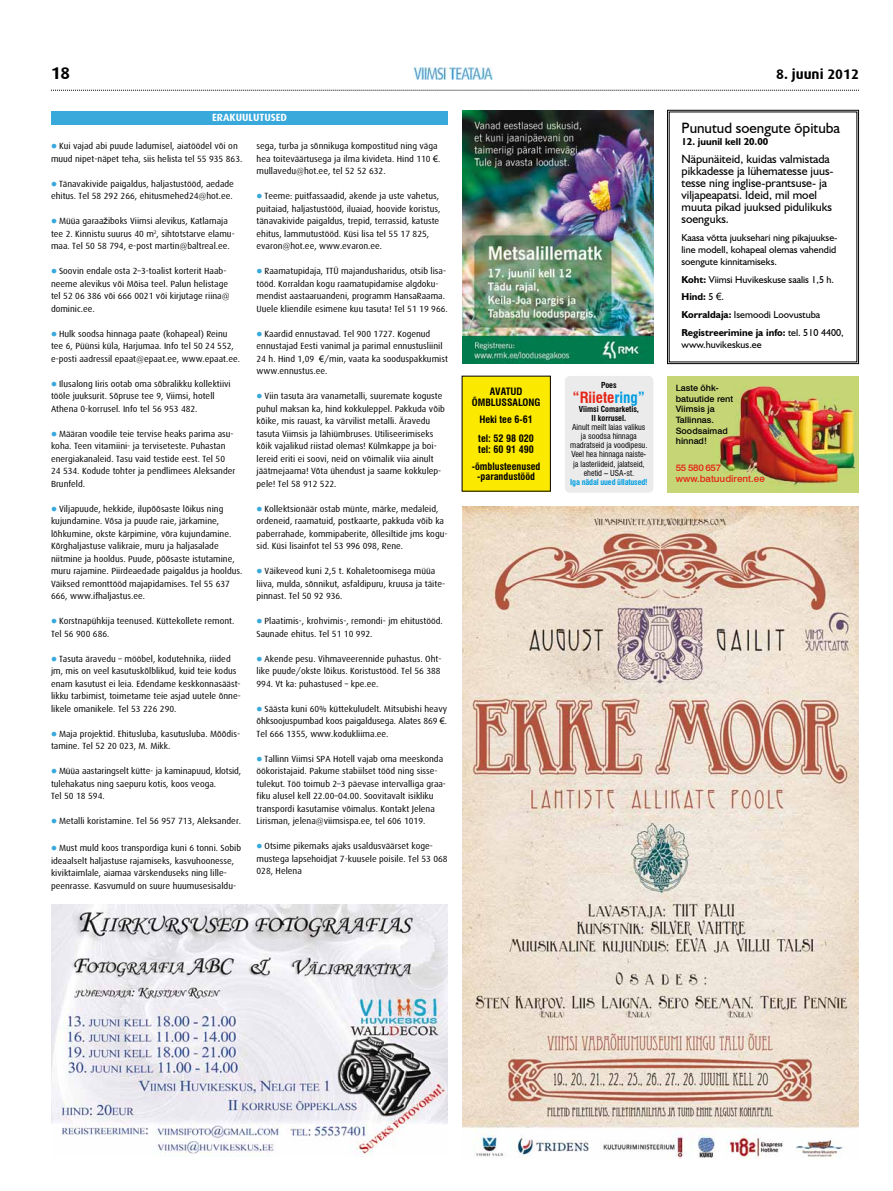
<style>
.page{position:relative;width:893px;height:1191px;background:#fff}
.page>*{position:absolute;margin:0;border:0;box-sizing:border-box;transform-origin:0 0}
.t1{font:700 17px "Dax";color:#000}
.t2{font:700 condensed 15.2px "Swiss 721 BT";color:#e42618}
.t3{font:15px "Humanist 521 BT";color:#000}
.t4{font:700 14px "Dax";color:#000}
.t5{font:12px/12px "Humanist 521 BT";color:#000}
.t6{font:700 10.5px "Dax";color:#fff}
.t7{font:10px/17.7px "Humanist 521 BT";color:#000}
.t8{font:700 10px "Humanist 521 BT";color:#000}
.t9{font:700 condensed 9.9px/10.9px "Swiss 721 BT";color:#000;text-align:center}
.t10{font:500 9.5px/10.7px "Swiss 721 BT";color:#e42618}
.t11{font:9px/12.5px "Dax";color:#000}
.t12{font:500 8.7px/10.7px "Swiss 721 BT";color:#000}
.t13{font:condensed 8.1px/9.1px "Swiss 721 BT";color:#000;text-align:center}
.t14{font:700 condensed 8.1px/9.1px "Swiss 721 BT";color:#000;text-align:center}
.t15{font:700 condensed 8.1px "Swiss 721 BT";letter-spacing:-.02em;color:#009ee0}
.s1{color:#39a9dc}
.s2{font-family:"Arial"}
.s3{font-weight:700}
.s4{color:#009ee0}
</style>
<div class="page">
<svg style="left:51px;top:90px;width:808px;height:1px"></svg>
<img style="left:413px;top:68px;width:79px;height:11px">
<div style="left:51px;top:111px;width:397px;height:13px;background:#39a9dc"></div>
<img style="left:51px;top:905px;width:397px;height:252px">
<div style="left:462px;top:376px;width:88px;height:115px;background:#fce900"></div>
<div style="left:565px;top:376px;width:88px;height:117px;background:#ebebec;border-radius:5px"></div>
<img style="left:668px;top:376px;width:191px;height:116px">
<img style="left:462px;top:110px;width:191px;height:254px">
<svg style="left:667px;top:110px;width:192px;height:254px"></svg>
<img style="left:462px;top:507px;width:397px;height:652px">
<h1 class="t1" style="left:51px;top:64px;width:21px">18</h1>
<h3 class="t4" style="left:776px;top:66px;width:84px">8. juuni 2012</h3>
<p class="t6" style="left:212px;top:112px;width:75px">ERAKUU LUTUSED</p>
<p class="t11" style="left:51px;top:140px;width:193px"><span class="s1">●</span> Kui vajad abi puude ladumisel, aiatöödel või on muud nipet-näpet teha, siis helista tel 55 935 863.</p>
<p class="t11" style="left:51px;top:177px;width:184px"><span class="s1">●</span> Tänavakivide paigaldus, haljastustööd, aedade ehitus. Tel 58 292 266, ehitusmehed24@hot.ee.</p>
<p class="t11" style="left:51px;top:215px;width:185px"><span class="s1">●</span> Müüa garaa<span class="s2">ž</span>iboks Viimsi alevikus, Katlamaja tee 2. Kinnistu suurus 40 m<sup>2</sup>, sihtotstarve elamu&shy;maa. Tel 50 58 794, e-post martin@baltreal.ee.</p>
<p class="t11" style="left:51px;top:265px;width:180px"><span class="s1">●</span> Soovin endale osta 2–3-toalist korterit Haab&shy;neeme alevikus või Mõisa teel. Palun helistage tel 52 06 386 või 666 0021 või kirjutage riina@ dominic.ee.</p>
<p class="t11" style="left:51px;top:327px;width:191px"><span class="s1">●</span> Hulk soodsa hinnaga paate (kohapeal) Reinu tee 6, Püünsi küla, Harjumaa. I nfo tel 50 24 552, e-posti aadressil epaat@epaat.ee, www.epaat.ee.</p>
<p class="t11" style="left:51px;top:377px;width:181px"><span class="s1">●</span> I lusalong Iiris ootab oma sõbralikku kollektiivi tööle juuksurit. Sõpruse tee 9, Viimsi, hotell<br>Athena 0-korrusel. I nfo tel 56 953 482.</p>
<p class="t11" style="left:51px;top:427px;width:186px"><span class="s1">●</span> Määran voodile teie tervise heaks parima asu&shy;koha. Teen vitamiini- ja terviseteste. Puhastan energiakanaleid. Tasu vaid testide eest. Tel 50<br>24 534. Kodude tohter ja pendlimees Aleksander Brunfeld.</p>
<p class="t11" style="left:51px;top:502px;width:193px"><span class="s1">●</span> Viljapuude, hekkide, ilupõõsaste lõikus ning kujundamine. Võsa ja puude raie, järkamine, lõhkumine, okste kärpimine, võra kujundamine.<br>Kõrghaljastuse valikraie, muru ja haljasalade niitmine ja hooldus. Puude, põõsaste istutamine, muru rajamine. Piirdeaedade paigaldus ja hooldus.<br>Väiksed remonttööd majapidamises. Tel 55 637<br>666, www.ifhaljastus.ee.</p>
<p class="t11" style="left:51px;top:615px;width:185px"><span class="s1">●</span> Korstnapühkija teenused. Küttekollete remont.<br>Tel 56 900 686.</p>
<p class="t11" style="left:51px;top:652px;width:191px"><span class="s1">●</span> Tasuta äravedu – mööbel, kodutehnika, riided jm, mis on veel kasutuskõlblikud, kuid teie kodus enam kasutust ei leia. Edendame keskkonnasääst&shy;likku tarbimist, toimetame teie asjad uutele õnne&shy;likele omanikele. Tel 53 226 290.</p>
<p class="t11" style="left:51px;top:727px;width:191px"><span class="s1">●</span> Maja projektid. Ehitusluba, kasutusluba. Mõõdis&shy;tamine. Tel 52 20 023, M. Mikk.</p>
<p class="t11" style="left:51px;top:765px;width:192px"><span class="s1">●</span> Müüa aastaringselt kütte- ja kaminapuud, klotsid, tulehakatus ning saepuru kotis, koos veoga.<br>Tel 50 18 594.</p>
<p class="t11" style="left:51px;top:815px;width:192px"><span class="s1">●</span> Metalli koristamine. Tel 56 957 713, Aleksander.</p>
<p class="t11" style="left:51px;top:842px;width:192px"><span class="s1">●</span> Must muld koos transpordiga kuni 6 tonni. Sobib ideaalselt haljastuse rajamiseks, kasvuhoonesse, kiviktaimlale, aiamaa värskenduseks ning lille&shy;peenrasse. Kasvumuld on suure huumusesisaldu-</p>
<h3 class="t3" style="left:681px;top:119px;width:160px">Punutud soengute õpituba</h3>
<p class="t8" style="left:681px;top:136px;width:88px">12. juunil kell 20.00</p>
<h3 class="t5" style="left:681px;top:153px;width:154px">Näpunäiteid, kuidas valmistada pikkadesse ja lühematesse juus&shy;tesse ning inglise-prantsuse- ja viljapeapatsi. Ideid, mil moel muuta pikad juuksed pidulikuks soenguks.</h3>
<p class="t7" style="left:681px;top:231px;width:158px;line-height:12px">Kaasa võtta juuksehari ning pikajuukse&shy;line modell, kohapeal olemas vahendid soengute kinnitamiseks.</p>
<p class="t7" style="left:681px;top:270px;width:164px"><span class="s3">Koht:</span> Viimsi Huvikeskuse saalis 1,5 h.<br><span class="s3">Hind:</span> 5 <span class="s2">€</span>.<br><span class="s3">Korraldaja:</span> Isemoodi Loovustuba<br><span class="s3">Registreerimine ja info:</span> tel. 510 4400,</p>
<p class="t7" style="left:681px;top:335px;width:82px">www.huvikeskus.ee</p>
<p class="t11" style="left:257px;top:140px;width:185px">sega, turba ja sõnnikuga kompostitud ning väga hea toiteväärtusega ja ilma kivideta. Hind 110 <span class="s2">€</span>. mullavedu@hot.ee, tel 52 52 632.</p>
<p class="t11" style="left:257px;top:190px;width:185px"><span class="s1">●</span> Teeme: puitfassaadid, akende ja uste vahetus, puitaiad, haljastustööd, iluaiad, hoovide koristus, tänavakivide paigaldus, trepid, terrassid, katuste ehitus, lammutustööd. Küsi lisa tel 55 17 825, evaron@hot.ee, www.evaron.ee.</p>
<p class="t11" style="left:257px;top:265px;width:193px"><span class="s1">●</span> Raamatupidaja, TTÜ majandusharidus, otsib lisa&shy;tööd. Korraldan kogu raamatupidamise algdoku&shy;mendist aastaaruandeni, programm HansaRaama.<br>Uuele kliendile esimene kuu tasuta! Tel 51 19 966.</p>
<p class="t11" style="left:257px;top:327px;width:193px"><span class="s1">●</span> Kaardid ennustavad. Tel 900 1727. Kogenud ennustajad Eesti vanimal ja parimal ennustusliinil 24 h. Hind 1,09 <span class="s2">€</span>/min, vaata ka sooduspakkumist www.ennustus.ee.</p>
<p class="t11" style="left:257px;top:390px;width:190px"><span class="s1">●</span> Viin tasuta ära vanametalli, suuremate koguste puhul maksan ka, hind kokkuleppel. Pakkuda võib kõike, mis rauast, ka värvilist metalli. Äravedu tasuta Viimsis ja lähiümbruses. Utiliseerimiseks kõik vajalikud riistad olemas! Külmkappe ja boi&shy;lereid eriti ei soovi, neid on võimalik viia ainult jäätmejaama! Võta ühendust ja saame kokkulep&shy;pele! Tel 58 912 522.</p>
<p class="t11" style="left:257px;top:502px;width:192px"><span class="s1">●</span> Kollektsionäär ostab münte, märke, medaleid, ordeneid, raamatuid, postkaarte, pakkuda võib ka paberrahade, kommipaberite, õllesiltide jms kogu&shy;sid. Küsi lisainfot tel 53 996 098, Rene.</p>
<p class="t11" style="left:257px;top:565px;width:190px"><span class="s1">●</span> Väikeveod kuni 2,5 t. Kohaletoomisega müüa liiva, mulda, sõnnikut, asfaldipuru, kruusa ja täite&shy;pinnast. Tel 50 92 936.</p>
<p class="t11" style="left:257px;top:615px;width:188px"><span class="s1">●</span> Plaatimis-, krohvimis-, remondi- jm ehitustööd.<br>Saunade ehitus. Tel 51 10 992.</p>
<p class="t11" style="left:257px;top:652px;width:186px;text-align:justify"><span class="s1">●</span> Akende pesu. Vihmaveerennide puhastus. Oht&shy;like puude/okste lõikus. Koristustööd. Tel 56 388<br>994. Vt ka: puhastused – kpe.ee.</p>
<p class="t11" style="left:257px;top:702px;width:192px;text-align:justify"><span class="s1">●</span> Säästa kuni 60% küttekuludelt. Mitsubishi heavy õhksoojuspumbad koos paigaldusega. Alates 869 <span class="s2">€</span>.<br>Tel 666 1355, www.kodukliima.ee.</p>
<p class="t11" style="left:257px;top:752px;width:191px"><span class="s1">●</span> Tallinn Viimsi SPA Hotell vajab oma meeskonda öökoristajaid. Pakume stabiilset tööd ning sisse&shy;tulekut. Töö toimub 2–3 päevase intervalliga graa&shy;fiku alusel kell 22.00–04.00. Soovitavalt isikliku transpordi kasutamise võimalus. Kontakt Jelena Lirisman, jelena@viimsispa.ee, tel 606 1019.</p>
<p class="t11" style="left:257px;top:840px;width:193px"><span class="s1">●</span> Otsime pikemaks ajaks usaldusväärset koge&shy;mustega lapsehoidjat 7-kuusele poisile. Tel 53 068<br>028, Helena</p>
<p class="t14" style="left:601px;top:380px;width:17px">Poes</p>
<h2 class="t2" style="left:573px;top:388px;width:73px">“Riiete<span class="s4">ring”</span></h2>
<p class="t14" style="left:579px;top:404px;width:62px">Viimsi Comarketis,<br>II korrusel.</p>
<p class="t13" style="left:570px;top:422px;width:79px">Ainult meilt laias valikus ja soodsa hinnaga madratseid ja voodipesu.<br>Veel hea hinnaga naiste&shy;ja lasteriideid, jalatseid, ehetid – USA-st.</p>
<p class="t15" style="left:570px;top:477px;width:79px">Iga nädal uued üllatused!</p>
<p class="t12" style="left:676px;top:382px;width:59px">Laste õhk&shy;batuutide rent<br>Viimsis ja<br>Tallinnas.<br>Soodsaimad hinnad!</p>
<p class="t10" style="left:676px;top:462px;width:91px">55 580 657 www.batuudirent.ee</p>
<p class="t9" style="left:472px;top:386px;width:70px">Avatud õmblussalong</p>
<p class="t9" style="left:478px;top:409px;width:57px;line-height:19.4px;text-align:left">Heki tee 6-61 tel: 52 98 020</p>
<p class="t9" style="left:472px;top:441px;width:70px;line-height:16.6px">tel: 60 91 490 -õmblusteenused</p>
<p class="t9" style="left:477px;top:471px;width:59px">-parandustööd</p>
</div>
